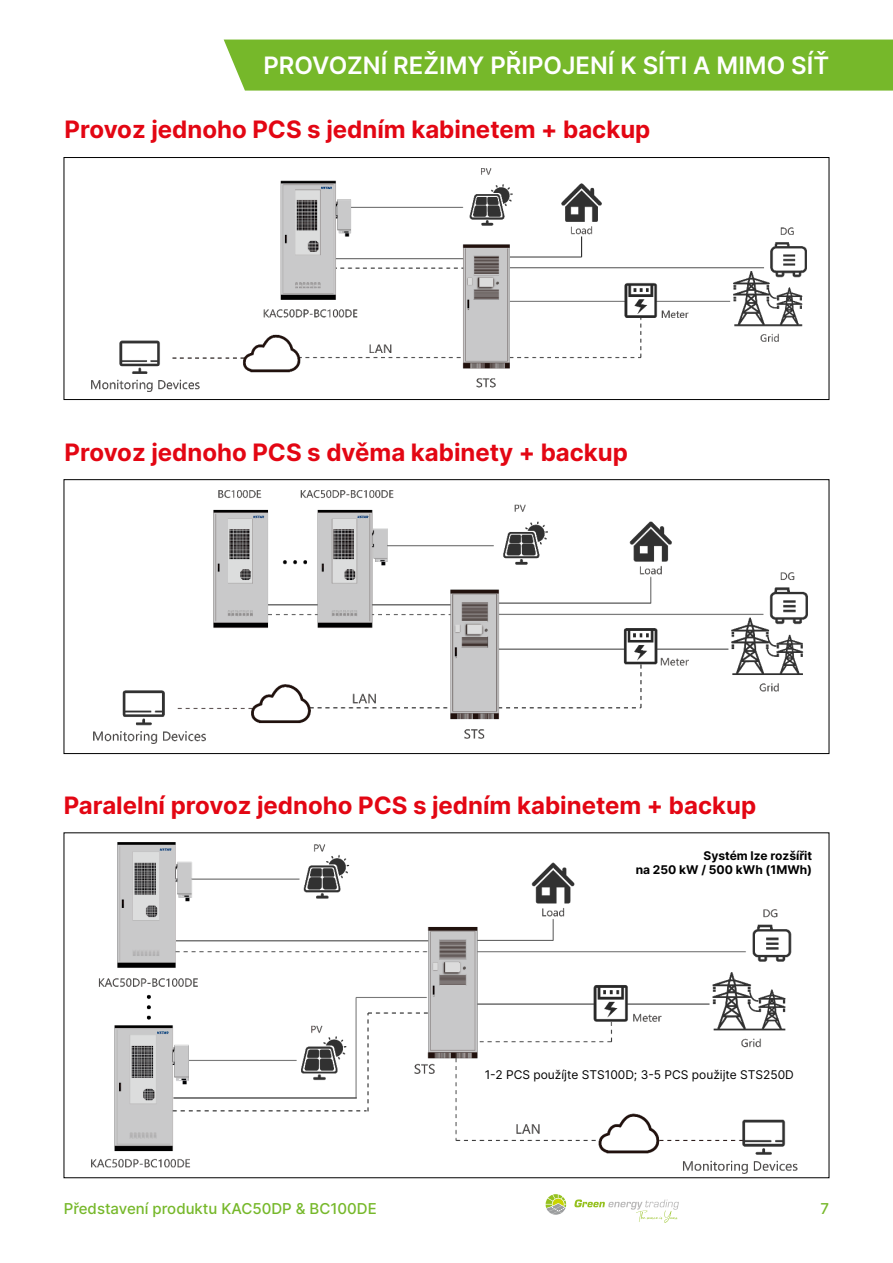
<style>
.page{position:relative;width:893px;height:1263px;background:#fff}
.page>*{position:absolute;margin:0;border:0;box-sizing:border-box;transform-origin:0 0}
.t1{font:700 24px "Inter";color:#e30613}
.t2{font:600 24px "Inter";color:#fff}
.t3{font:500 15px "Inter";color:#76b82a}
.t4{font:12px "Inter";color:#000}
.t5{font:700 12px/14.4px "Inter";color:#000;text-align:right}
</style>
<div class="page">
<svg style="left:546px;top:1194px;width:20px;height:21px"></svg>
<svg style="left:574px;top:1199px;width:105px;height:23px"></svg>
<div style="left:224px;top:40px;width:669px;height:51px;background:#76b82a"></div>
<img style="left:91px;top:168px;width:715px;height:224px">
<div style="left:64px;top:157px;width:765px;height:243px;border:1px solid #000"></div>
<img style="left:93px;top:490px;width:715px;height:253px">
<img style="left:91px;top:842px;width:706px;height:332px">
<p class="t2" style="left:263px;top:48px;width:567px">PROVOZNÍ REŽIMY PŘIPOJENÍ K SÍTI A MIMO SÍŤ</p>
<p class="t1" style="left:65px;top:112px;width:587px">Provoz jednoho PCS s jedním kabinetem + backup</p>
<p class="t1" style="left:65px;top:435px;width:565px">Provoz jednoho PCS s dvěma kabinety + backup</p>
<p class="t1" style="left:64px;top:788px;width:694px">Paralelní provoz jednoho PCS s jedním kabinetem + backup</p>
<p class="t5" style="left:636px;top:848px;width:178px">Systém lze rozšířit<br>na 250 kW / 500 kWh (1MWh)</p>
<p class="t4" style="left:485px;top:1066px;width:311px">1-2 PCS použíjte STS100D; 3-5 PCS použijte STS250D</p>
<p class="t3" style="left:64px;top:1197px;width:314px">Představení produktu KAC50DP &amp; BC100DE</p>
<p class="t3" style="left:820px;top:1197px;width:10px">7</p>
</div>
